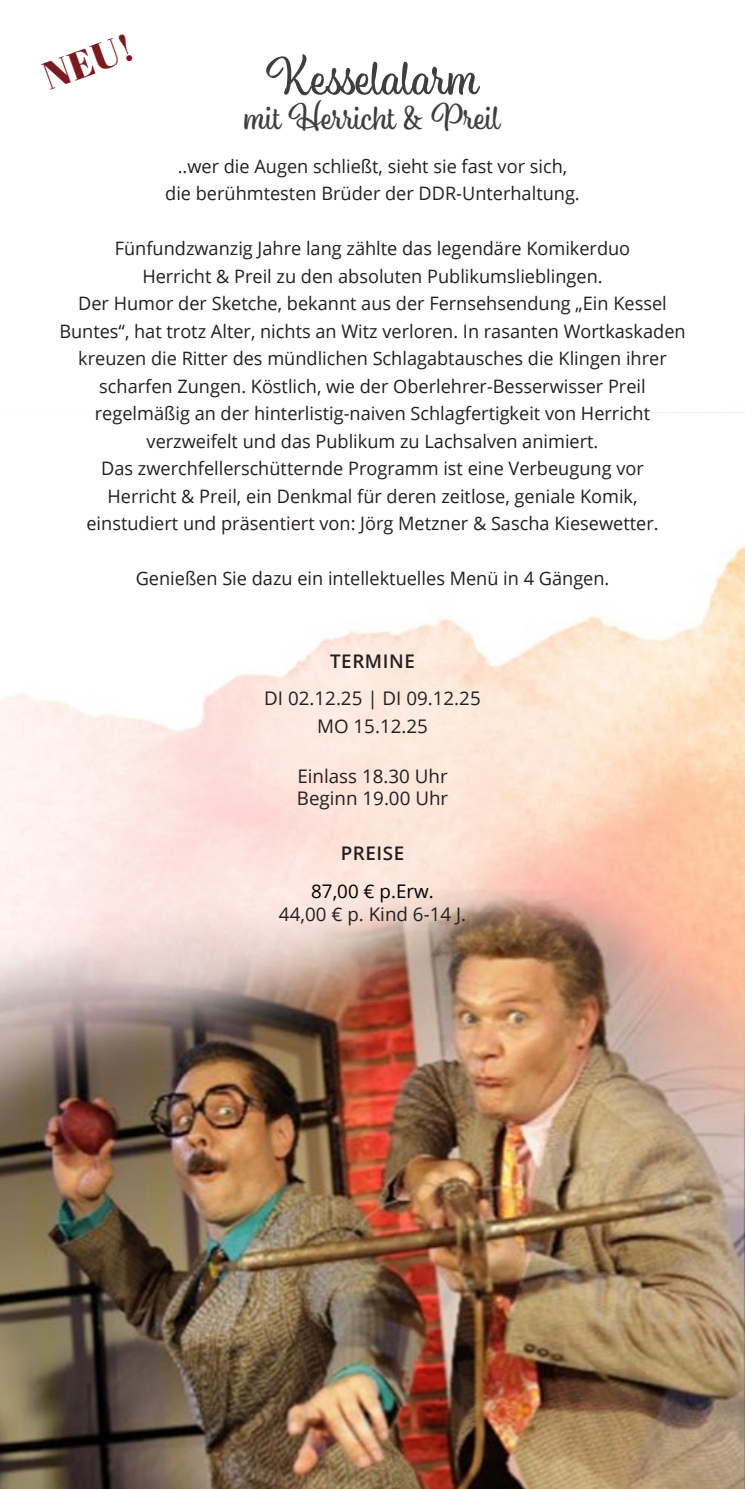
<style>
.page{position:relative;width:745px;height:1489px;background:#fff}
.page>*{position:absolute;margin:0;border:0;box-sizing:border-box;transform-origin:0 0}
.t1{font:50px "Eds Market Upright Script";letter-spacing:.005em;color:#3e3e3f}
.t2{font:38.5px "Abril Fatface";color:#7b1921}
.t3{font:35px "Eds Market Upright Script";letter-spacing:.005em;color:#3e3e3f}
.t4{font:18.75px/27.5px "Open Sans";color:#231f20;text-align:center}
.t5{font:600 18.75px "Open Sans";letter-spacing:.03em;color:#231f20}
.t6{font:18.75px "Open Sans";color:#000}
.t7{font:18.5px/27.5px "Open Sans";color:#231f20;text-align:center}
</style>
<div class="page">
<img style="left:0;top:412px;width:744px;height:1076px">
<h2 class="t2" style="left:35px;top:52px;width:95px;rotate:-20deg">NEU!</h2>
<h1 class="t1" style="left:266px;top:48px;width:214px">Kesselalarm</h1>
<h3 class="t3" style="left:244px;top:97px;width:257px">mit Herricht &amp; Preil</h3>
<p class="t7" style="left:165px;top:152px;width:416px">..wer die Augen schließt, sieht sie fast vor sich, die berühmtesten Brüder der DDR-Unterhaltung.</p>
<p class="t7" style="left:59px;top:234px;width:627px">Fünfundzwanzig Jahre lang zählte das legendäre Komikerduo<br>Herricht &amp; Preil zu den absoluten Publikumslieblingen.<br>Der Humor der Sketche, bekannt aus der Fernsehsendung „Ein Kessel Buntes“, hat trotz Alter, nichts an Witz verloren. In rasanten Wortkaskaden kreuzen die Ritter des mündlichen Schlagabtausches die Klingen ihrer scharfen Zungen. Köstlich, wie der Oberlehrer-Besserwisser Preil regelmäßig an der hinterlistig-naiven Schlagfertigkeit von Herricht verzweifelt und das Publikum zu Lachsalven animiert.<br>Das zwerchfellerschütternde Programm ist eine Verbeugung vor<br>Herricht &amp; Preil, ein Denkmal für deren zeitlose, geniale Komik, einstudiert und präsentiert von: Jörg Metzner &amp; Sascha Kiesewetter.</p>
<p class="t7" style="left:136px;top:564px;width:475px">Genießen Sie dazu ein intellektuelles Menü in 4 Gängen.</p>
<p class="t5" style="left:330px;top:648px;width:86px">TERMINE</p>
<p class="t4" style="left:264px;top:684px;width:218px">DI 02.12.25 | DI 09.12.25<br>MO 15.12.25</p>
<p class="t4" style="left:296px;top:764px;width:153px;line-height:22.5px;text-align:left">Einlass 18.30 Uhr<br>Beginn 19.00 Uhr</p>
<p class="t5" style="left:340px;top:840px;width:65px">PREISE</p>
<p class="t6" style="left:311px;top:878px;width:124px">87,00 € p.Erw.</p>
<p class="t4" style="left:279px;top:899px;width:188px">44,00 € p. Kind 6-14 J.</p>
</div>
